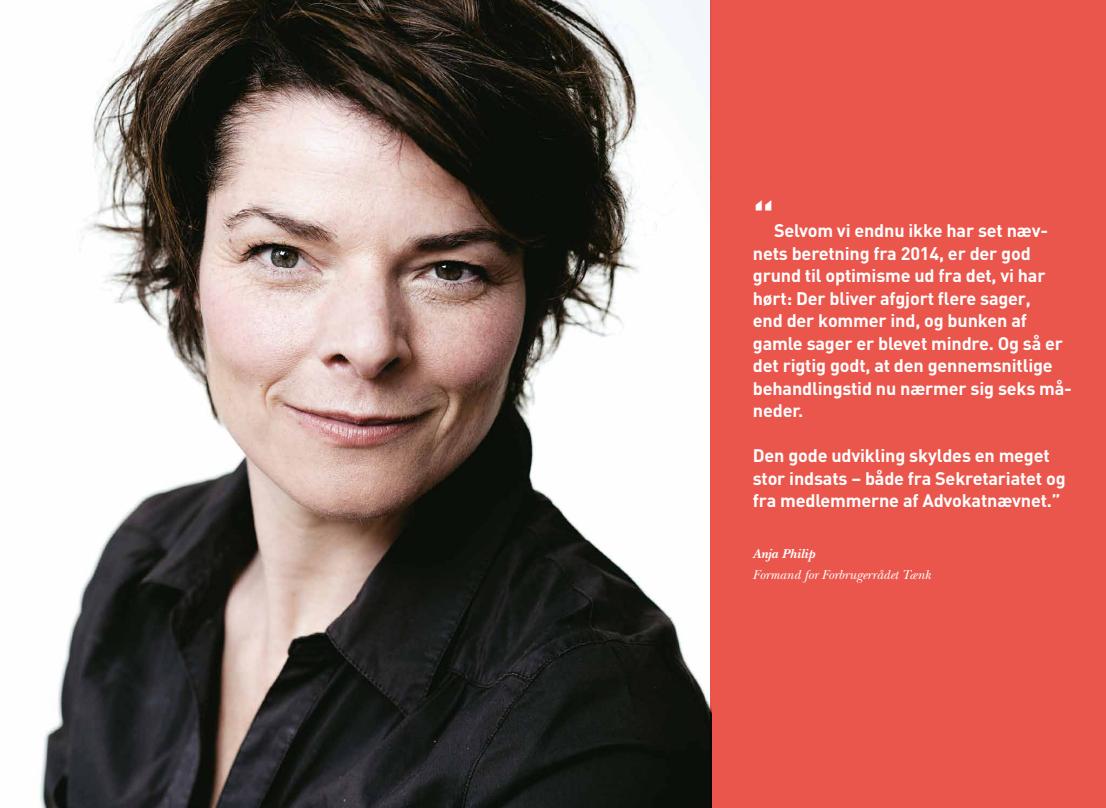
<style>
.page{position:relative;width:1106px;height:808px;background:#fff}
.page>*{position:absolute;margin:0;border:0;box-sizing:border-box;transform-origin:0 0}
.t1{font:700 45px "DIN";color:#fff}
.t2{font:700 18px/22.5px "DIN";letter-spacing:-.01em;color:#fff}
.t3{font:italic 13.5px "New Baskerville Std";color:#fff}
.t4{font:italic 700 13.5px "New Baskerville Std";color:#fff}
</style>
<div class="page">
<div style="left:710px;top:0;width:396px;height:808px;background:#ea564c"></div>
<img style="left:40px;top:0;width:671px;height:808px">
<h1 class="t1" style="left:753px;top:192px;width:23px">“</h1>
<p class="t2" style="left:753px;top:219px;width:320px;text-indent:21px">Selvom vi endnu ikke har set næv&shy;nets beretning fra 2014, er der god grund til optimisme ud fra det, vi har hørt: Der bliver afgjort flere sager,<br>end der kommer ind, og bunken af gamle sager er blevet mindre. Og så er det rigtig godt, at den gennemsnitlige behandlingstid nu nærmer sig seks må&shy;neder.</p>
<p class="t2" style="left:753px;top:444px;width:314px">Den gode udvikling skyldes en meget stor indsats – både fra Sekretariatet og fra medlemmerne af Advokatnævnet.”</p>
<p class="t4" style="left:753px;top:546px;width:64px">Anja Philip</p>
<p class="t3" style="left:753px;top:567px;width:179px">Formand for Forbrugerrådet Tænk</p>
</div>
